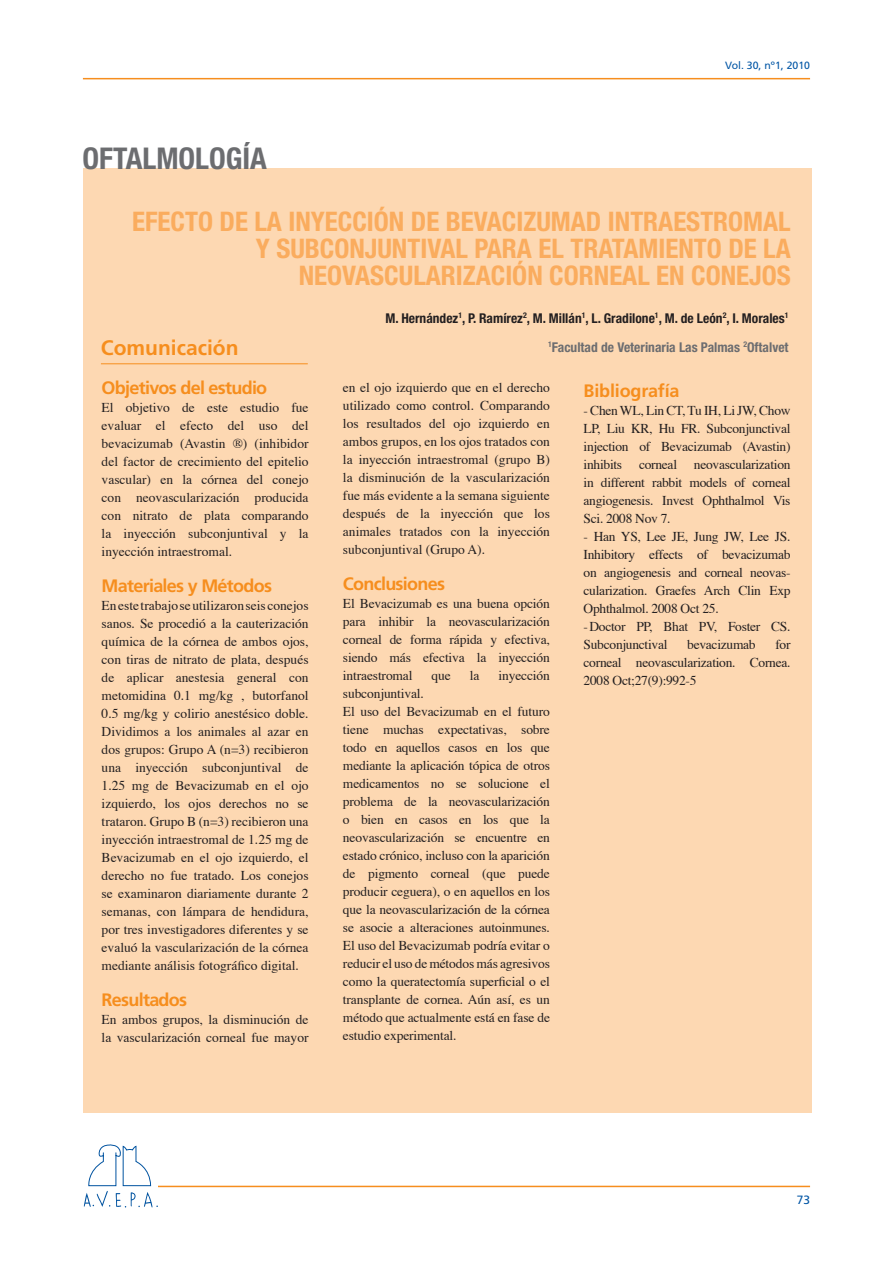
<style>
.page{position:relative;width:893px;height:1263px;background:#fff}
.page>*{position:absolute;margin:0;border:0;box-sizing:border-box;transform-origin:0 0}
.t1{font:700 condensed 30px "Helvetica Neue LT Std";color:#6c6d70}
.t2{font:700 condensed 27px "Helvetica Neue LT Std";color:#faac5e}
.t3{font:700 21px "Frutiger";color:#f68e1e}
.t4{font:700 18px "Frutiger";letter-spacing:-.04em;color:#f68e1e}
.t5{font:700 18px "Frutiger";letter-spacing:-.01em;color:#f68e1e}
.t6{font:13.5px/18px "Times";letter-spacing:-.01em;color:#231f20;text-align:justify}
.t7{font:700 condensed 13.5px/29px "Helvetica Neue LT Std";color:#231f20;text-align:right}
.t8{font:12px "Frutiger";color:#0155a5}
.t9{font:10.5px "Frutiger";color:#0155a5}
.s1{color:#6c6d70}
</style>
<div class="page">
<hr style="left:158px;top:1186px;width:652px;height:1px;background:#f68e1e">
<hr style="left:83px;top:78px;width:727px;height:1px;background:#f68e1e">
<svg style="left:84px;top:1144px;width:74px;height:63px"></svg>
<div style="left:83px;top:168px;width:729px;height:944px;background:#fdd8b2"></div>
<hr style="left:101px;top:363px;width:207px;height:1px;background:#f68e1e">
<p class="t9" style="left:725px;top:59px;width:86px">Vol. 30, nº1, 2010</p>
<h1 class="t1" style="left:83px;top:140px;width:186px">oftalmología</h1>
<h2 class="t2" style="left:132px;top:205px;width:436px">EFECTO DE LA INYECCIÓN DE BEVACIZUMAD</h2>
<h2 class="t2" style="left:608px;top:205px;width:38px">INTRAE</h2>
<h2 class="t2" style="left:686px;top:205px;width:30px">STROMAL</h2>
<h2 class="t2" style="left:256px;top:232px;width:248px">Y SUBCONJUNTIVAL PARA</h2>
<h2 class="t2" style="left:538px;top:232px;width:48px">EL TRATAM</h2>
<h2 class="t2" style="left:658px;top:232px;width:119px">IENTO DE LA</h2>
<h2 class="t2" style="left:299px;top:259px;width:325px">NEOVASCULARIZACIÓN CORNEAL</h2>
<h2 class="t2" style="left:656px;top:259px;width:136px">EN CONEJOS</h2>
<p class="t7" style="left:385px;top:303px;width:405px">M. Hernández<sup>1</sup>, P. Ramírez<sup>2</sup>, M. Millán<sup>1</sup>, L. Gradilone<sup>1</sup>, M. de León<sup>2</sup>, I. Morales<sup>1<br></sup><sup>1</sup><span class="s1">Facultad de Veterinaria Las Palmas</span> <sup>2</sup><span class="s1">Oftalvet</span></p>
<h3 class="t3" style="left:101px;top:335px;width:139px">Comunicación</h3>
<h3 class="t4" style="left:102px;top:377px;width:167px">Objetivos del estudio</h3>
<p class="t6" style="left:102px;top:398px;width:208px">El objetivo de este estudio fue evaluar el efecto del uso del bevacizumab (Avastin ®) (inhibidor del factor de crecimiento del epitelio vascular) en la córnea del conejo con neovascularización producida con nitrato de plata comparando la inyección subconjuntival y la inyección intraestromal.</p>
<h3 class="t4" style="left:102px;top:575px;width:172px">Materiales y Métodos</h3>
<p class="t6" style="left:102px;top:596px;width:208px">En este trabajo se utilizaron seis conejos sanos. Se procedió a la cauterización química de la córnea de ambos ojos, con tiras de nitrato de plata, después de aplicar anestesia general con metomidina 0.1 mg/kg , butorfanol 0.5 mg/kg y colirio anestésico doble.<br>Dividimos a los animales al azar en dos grupos: Grupo A (n=3) recibieron una inyección subconjuntival de 1.25 mg de Bevacizumab en el ojo izquierdo, los ojos derechos no se trataron. Grupo B (n=3) recibieron una inyección intraestromal de 1.25 mg de Bevacizumab en el ojo izquierdo, el derecho no fue tratado. Los conejos se examinaron diariamente durante 2 semanas, con lámpara de hendidura, por tres investigadores diferentes y se evaluó la vascularización de la córnea mediante análisis fotográfico digital.</p>
<h3 class="t4" style="left:102px;top:989px;width:87px">Resultados</h3>
<p class="t6" style="left:102px;top:1010px;width:208px">En ambos grupos, la disminución de la vascularización corneal fue mayor</p>
<p class="t6" style="left:343px;top:377px;width:208px">en el ojo izquierdo que en el derecho utilizado como control. Comparando los resultados del ojo izquierdo en ambos grupos, en los ojos tratados con la inyección intraestromal (grupo B) la disminución de la vascularización fue más evidente a la semana siguiente después de la inyección que los animales tratados con la inyección subconjuntival (Grupo A).</p>
<h3 class="t4" style="left:343px;top:573px;width:104px">Conclusiones</h3>
<p class="t6" style="left:343px;top:593px;width:208px">El Bevacizumab es una buena opción para inhibir la neovascularización corneal de forma rápida y efectiva, siendo más efectiva la inyección intraestromal</p>
<p class="t6" style="left:432px;top:665px;width:21px">que</p>
<p class="t6" style="left:470px;top:665px;width:11px">la</p>
<p class="t6" style="left:499px;top:665px;width:53px">inyección</p>
<p class="t6" style="left:343px;top:683px;width:208px;text-align:left">subconjuntival.<br>El uso del Bevacizumab en el futuro tiene muchas expectativas, sobre todo en aquellos casos en los que mediante la aplicación tópica de otros medicamentos no se solucione el problema de la neovascularización o bien en casos en los que la neovascularización se encuentre en estado crónico, incluso con la aparición de pigmento corneal (que puede producir ceguera), o en aquellos en los que la neovascularización de la córnea se asocie a alteraciones autoinmunes.<br>El uso del Bevacizumab podría evitar o reducir el uso de métodos más agresivos como la queratectomía superficial o el transplante de cornea. Aún así, es un método que actualmente está en fase de estudio experimental.</p>
<h3 class="t5" style="left:584px;top:380px;width:98px">Bibliografía</h3>
<p class="t6" style="left:584px;top:400px;width:208px">- Chen WL, Lin CT, Tu IH, Li JW, Chow LP, Liu KR, Hu FR. Subconjunctival injection of Bevacizumab (Avastin) inhibits corneal neovascularization in different rabbit models of corneal angiogenesis. Invest Ophthalmol Vis Sci. 2008 Nov 7.</p>
<p class="t6" style="left:584px;top:526px;width:208px;text-align:left">- Han YS, Lee JE, Jung JW, Lee JS.<br>Inhibitory effects of bevacizumab on angiogenesis and corneal neovas&shy;cularization. Graefes Arch Clin Exp<br>Ophthalmol. 2008 Oct 25.<br>-Doctor PP, Bhat PV, Foster CS.<br>Subconjunctival</p>
<p class="t6" style="left:584px;top:634px;width:208px;text-indent:192px">for corneal neovascularization. Cornea.<br>2008 Oct;27(9):992-5</p>
<p class="t6" style="left:687px;top:634px;width:70px">bevacizumab</p>
<p class="t8" style="left:797px;top:1193px;width:15px">73</p>
</div>
